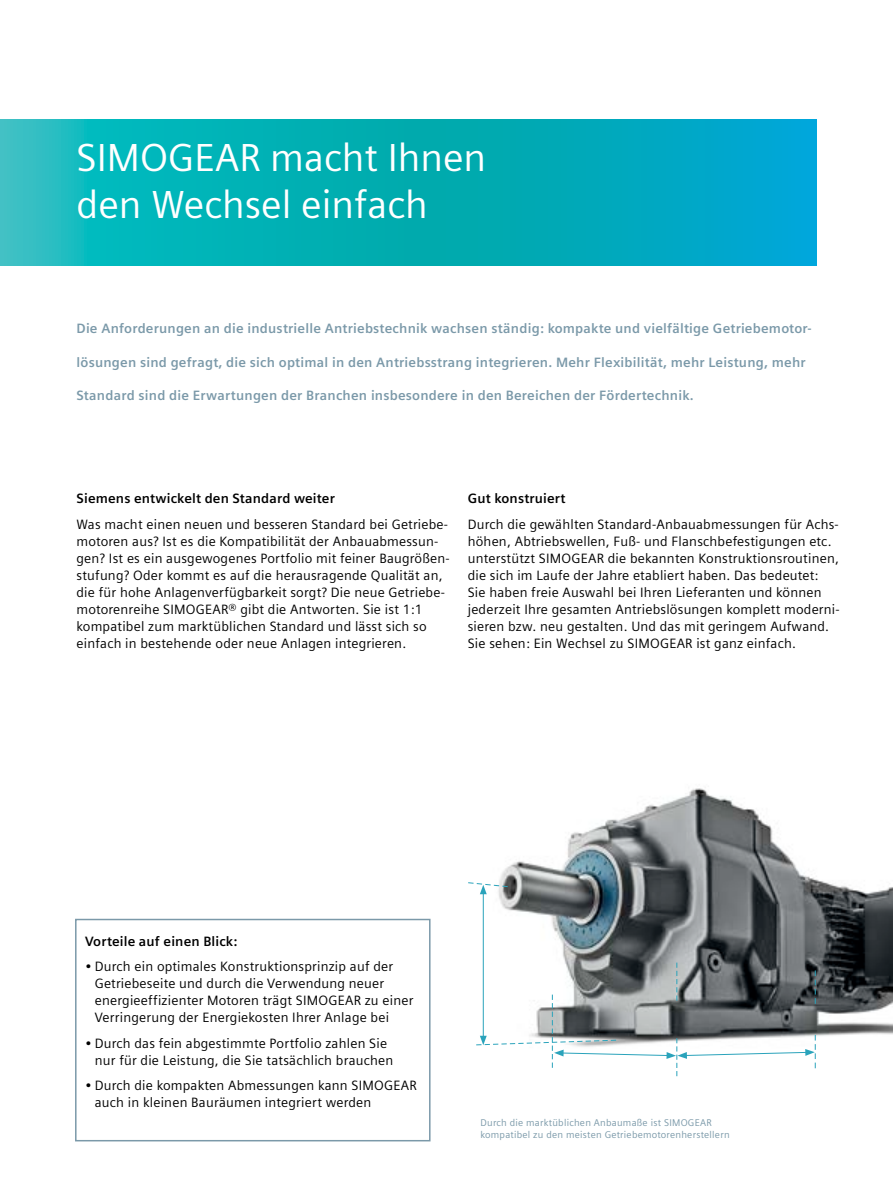
<style>
.page{position:relative;width:893px;height:1191px;background:#fff}
.page>*{position:absolute;margin:0;border:0;box-sizing:border-box;transform-origin:0 0}
.t1{font:39px/46.8px "Siemens Sans Global";color:#fff}
.t2{font:13.5px/17px "Siemens Sans Global";letter-spacing:.015em;color:#000}
.t3{font:700 13.5px "Siemens Sans Global";letter-spacing:.015em;color:#7b99a9}
.t4{font:700 13.5px "Siemens Sans Global";letter-spacing:.01em;color:#000}
.t5{font:9.75px/12.8px "Siemens Sans Global";letter-spacing:.025em;color:#7b99a9}
</style>
<div class="page">
<img style="left:480px;top:788px;width:413px;height:289px">
<hr style="left:483px;top:892px;width:1px;height:146px;background:#2aa3bb">
<svg style="left:468px;top:882px;width:40px;height:12px"></svg>
<svg style="left:476px;top:962px;width:340px;height:114px"></svg>
<svg style="left:0;top:119px;width:816px;height:147px;background:#04aebb"></svg>
<div style="left:75px;top:918px;width:356px;height:223px;border:2px solid #7b99a9"></div>
<h1 class="t1" style="left:77px;top:136px;width:411px">SIMOGEAR macht Ihnen den Wechsel einfach</h1>
<p class="t3" style="left:77px;top:320px;width:737px">Die Anforderungen an die industrielle Antriebstechnik wachsen ständig: kompakte und vielfältige Getriebemotor-</p>
<p class="t3" style="left:77px;top:354px;width:731px">lösungen sind gefragt, die sich optimal in den Antriebsstrang integrieren. Mehr Flexibilität, mehr Leistung, mehr</p>
<p class="t3" style="left:77px;top:388px;width:619px">Standard sind die Erwartungen der Branchen insbesondere in den Bereichen der Fördertechnik.</p>
<p class="t4" style="left:77px;top:491px;width:260px">Siemens entwickelt den Standard weiter</p>
<p class="t2" style="left:77px;top:516px;width:375px">Was macht einen neuen und besseren Standard bei Getriebe&shy;motoren aus? Ist es die Kompatibilität der Anbauabmessun&shy;gen? Ist es ein ausgewogenes Portfolio mit feiner Baugrößen&shy;stufung? Oder kommt es auf die herausragende Qualität an, die für hohe Anlagenverfügbarkeit sorgt? Die neue Getriebe&shy;motorenreihe SIMOGEAR® gibt die Antworten. Sie ist 1:1 kompatibel zum marktüblichen Standard und lässt sich so einfach in bestehende oder neue Anlagen integrieren.</p>
<p class="t4" style="left:468px;top:491px;width:99px">Gut konstruiert</p>
<p class="t2" style="left:468px;top:516px;width:373px">Durch die gewählten Standard-Anbauabmessungen für Achs&shy;höhen, Abtriebswellen, Fuß- und Flanschbefestigungen etc. unterstützt SIMOGEAR die bekannten Konstruktionsroutinen, die sich im Laufe der Jahre etabliert haben. Das bedeutet:<br>Sie haben freie Auswahl bei Ihren Lieferanten und können jederzeit Ihre gesamten Antriebslösungen komplett moderni&shy;sieren bzw. neu gestalten. Und das mit geringem Aufwand.<br>Sie sehen: Ein Wechsel zu SIMOGEAR ist ganz einfach.</p>
<p class="t4" style="left:85px;top:933px;width:154px">Vorteile auf einen Blick:</p>
<p class="t2" style="left:95px;top:958px;width:320px;text-indent:-10px">• Durch ein optimales Konstruktionsprinzip auf der Getriebeseite und durch die Verwendung neuer energieeffizienter Motoren trägt SIMOGEAR zu einer Verringerung der Energiekosten Ihrer Anlage bei</p>
<p class="t2" style="left:95px;top:1035px;width:300px;text-indent:-10px">• Durch das fein abgestimmte Portfolio zahlen Sie nur für die Leistung, die Sie tatsächlich brauchen</p>
<p class="t2" style="left:95px;top:1077px;width:323px;text-indent:-10px">• Durch die kompakten Abmessungen kann SIMOGEAR auch in kleinen Bauräumen integriert werden</p>
<p class="t5" style="left:480px;top:1116px;width:251px">Durch die marktüblichen Anbaumaße ist SIMOGEAR kompatibel zu den meisten Getriebemotorenherstellern</p>
</div>
